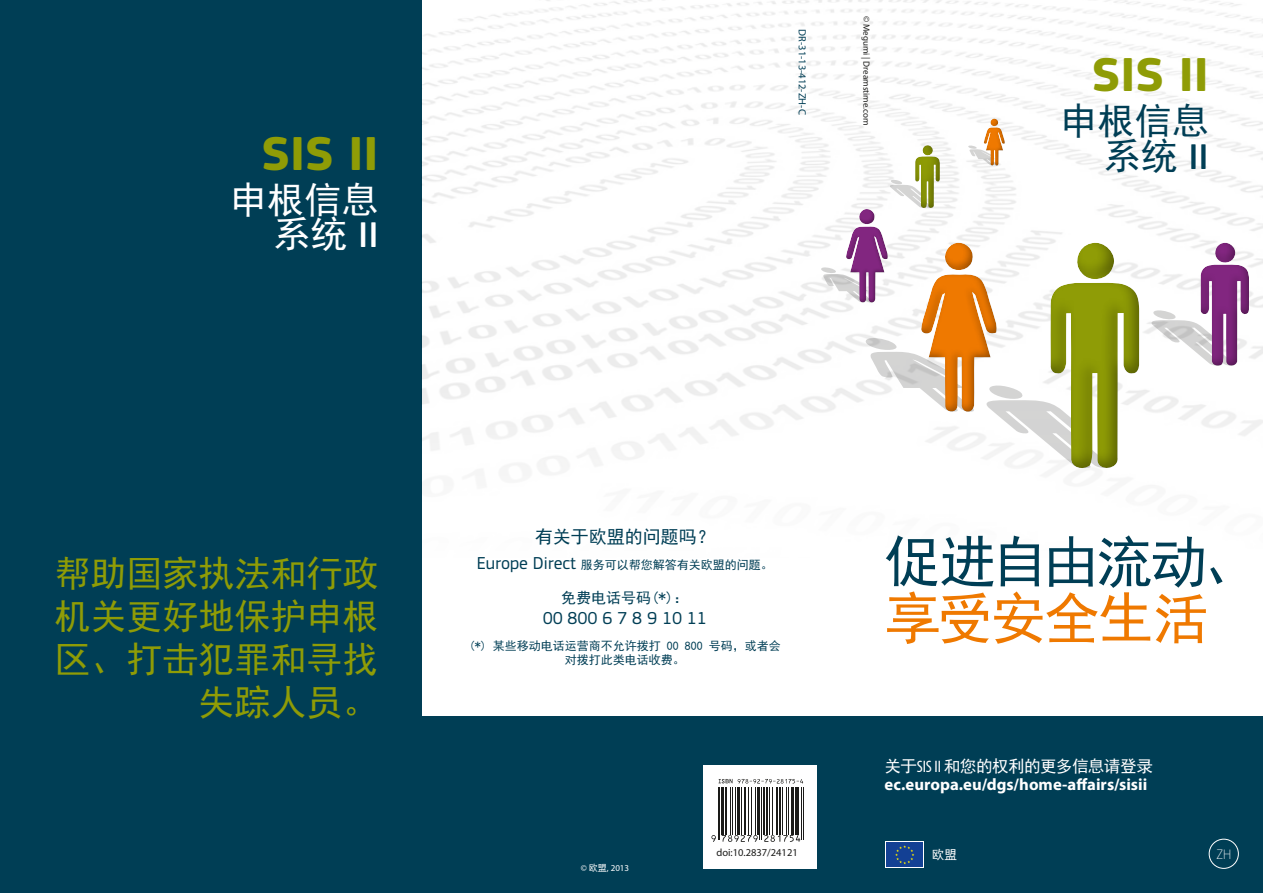
<style>
.page{position:relative;width:1263px;height:893px;background:#fff}
.page>*{position:absolute;margin:0;border:0;box-sizing:border-box;transform-origin:0 0}
.t1{font:56.55px "Sim Hei";letter-spacing:-.06em;color:#003e55}
.t2{font:56.55px "Sim Hei";letter-spacing:-.05em;color:#ef7900}
.t3{font:700 49.5px "PF Square Sans Pro";color:#8f9c06}
.t4{font:37.2px "Sim Hei";color:#003e55}
.t5{font:37.2px/34.7px "Sim Hei";color:#fff;text-align:right}
.t6{font:36px/43.2px "Sim Hei";color:#8f9c06;text-align:right}
.t7{font:18px "PF Square Sans Pro";color:#003e55}
.t8{font:18px "Sim Hei";color:#003e55}
.t9{font:700 16.65px "Myriad Pro";color:#fff}
.t10{font:16.65px "Sim Hei";letter-spacing:-.035em;color:#fff}
.t11{font:15px "Sim Hei";color:#003e55}
.t12{font:100 14.25px "PF Square Sans Pro";color:#fff}
.t13{font:12.45px "Sim Hei";color:#fff}
.t14{font:12px/13.5px "Sim Hei";color:#003e55;text-align:center}
.t15{font:10.5px "Myriad Pro";color:#003e55}
.t16{font:10.5px "Myriad Pro";color:#1a1a18}
.t17{font:9px "Myriad Pro";color:#1a1a18}
.t18{font:9px "Myriad Pro";color:#fff}
.s1{font-family:"PF Square Sans Pro";font-weight:500}
.s2{font-family:"PF Square Sans Pro";font-size:18px}
.s3{font-family:"Myriad Pro";font-stretch:condensed}
.s4{font-family:"Sim Hei"}
</style>
<div class="page">
<div style="left:418px;top:716px;width:845px;height:177px;background:#003e55"></div>
<div style="left:0;top:0;width:421px;height:893px;background:#003e55"></div>
<div style="left:885px;top:841px;width:39px;height:27px;background:#fff"></div>
<div style="left:886px;top:842px;width:37px;height:25px;background:#134094"></div>
<svg style="left:895px;top:845px;width:19px;height:19px"></svg>
<div style="left:703px;top:765px;width:114px;height:104px;background:#fff"></div>
<img style="left:421px;top:0;width:842px;height:716px">
<div style="left:982px;top:117px;width:24px;height:51px;background:#fbfbfb"></div>
<svg style="left:814px;top:118px;width:325px;height:351px"></svg>
<div style="left:913px;top:144px;width:27px;height:64px;background:#1a1a18;opacity:.4"></div>
<svg style="left:1146px;top:241px;width:103px;height:126px"></svg>
<div style="left:1198px;top:240px;width:51px;height:126px;background:#1a1a18;opacity:.4"></div>
<hr style="left:718px;top:789px;width:1px;height:51px;background:#1a1a18">
<hr style="left:720px;top:789px;width:1px;height:51px;background:#1a1a18">
<hr style="left:721px;top:789px;width:3px;height:45px;background:#1a1a18">
<hr style="left:725px;top:789px;width:2px;height:45px;background:#1a1a18">
<hr style="left:730px;top:789px;width:1px;height:45px;background:#1a1a18">
<hr style="left:732px;top:789px;width:1px;height:45px;background:#1a1a18">
<hr style="left:735px;top:789px;width:1px;height:45px;background:#1a1a18">
<hr style="left:737px;top:789px;width:2px;height:45px;background:#1a1a18">
<hr style="left:741px;top:789px;width:1px;height:45px;background:#1a1a18">
<hr style="left:744px;top:789px;width:2px;height:45px;background:#1a1a18">
<hr style="left:748px;top:789px;width:1px;height:45px;background:#1a1a18">
<hr style="left:751px;top:789px;width:1px;height:45px;background:#1a1a18">
<hr style="left:755px;top:789px;width:1px;height:45px;background:#1a1a18">
<hr style="left:757px;top:789px;width:1px;height:45px;background:#1a1a18">
<hr style="left:759px;top:789px;width:1px;height:51px;background:#1a1a18">
<hr style="left:761px;top:789px;width:1px;height:51px;background:#1a1a18">
<hr style="left:763px;top:789px;width:2px;height:45px;background:#1a1a18">
<hr style="left:766px;top:789px;width:1px;height:45px;background:#1a1a18">
<hr style="left:769px;top:789px;width:1px;height:45px;background:#1a1a18">
<hr style="left:772px;top:789px;width:1px;height:45px;background:#1a1a18">
<hr style="left:776px;top:789px;width:1px;height:45px;background:#1a1a18">
<hr style="left:779px;top:789px;width:2px;height:45px;background:#1a1a18">
<hr style="left:782px;top:789px;width:1px;height:45px;background:#1a1a18">
<hr style="left:786px;top:789px;width:1px;height:45px;background:#1a1a18">
<hr style="left:788px;top:789px;width:1px;height:45px;background:#1a1a18">
<hr style="left:791px;top:789px;width:3px;height:45px;background:#1a1a18">
<hr style="left:795px;top:789px;width:1px;height:45px;background:#1a1a18">
<hr style="left:796px;top:789px;width:3px;height:45px;background:#1a1a18">
<hr style="left:801px;top:789px;width:1px;height:51px;background:#1a1a18">
<hr style="left:803px;top:789px;width:1px;height:51px;background:#1a1a18">
<svg style="left:711px;top:835px;width:5px;height:7px"></svg>
<svg style="left:722px;top:835px;width:36px;height:7px"></svg>
<svg style="left:764px;top:835px;width:36px;height:7px"></svg>
<svg style="left:718px;top:779px;width:86px;height:11px"></svg>
<div style="left:1209px;top:839px;width:29px;height:29px;border:1px solid #fff;border-radius:50%"></div>
<p class="t17" style="left:872px;top:16px;width:111px;rotate:90deg">© Megumi | Dreamstime.com</p>
<p class="t15" style="left:809px;top:29px;width:87px;rotate:90deg">DR-31-13-412-ZH-C</p>
<h2 class="t3" style="left:1092px;top:45px;width:119px">SIS II</h2>
<h3 class="t4" style="left:1060px;top:102px;width:150px">申根信息</h3>
<h2 class="t3" style="left:261px;top:124px;width:119px">SIS II</h2>
<h3 class="t4" style="left:1103px;top:137px;width:107px">系统 <span class="s1">II</span></h3>
<h3 class="t5" style="left:230px;top:182px;width:150px">申根信息系统 <span class="s1">II</span></h3>
<h3 class="t6" style="left:55px;top:551px;width:325px">帮助国家执法和行政机关更好地保护申根区、打击犯罪和寻找失踪人员。</h3>
<h3 class="t8" style="left:535px;top:527px;width:181px">有关于欧盟的问题吗？</h3>
<p class="t14" style="left:477px;top:558px;width:298px"><span class="s2">Europe Direct</span> 服务可以帮您解答有关欧盟的问题。</p>
<p class="t11" style="left:561px;top:590px;width:129px">免费电话号码(*)：</p>
<h3 class="t7" style="left:543px;top:607px;width:166px">00 800 6 7 8 9 10 11</h3>
<p class="t14" style="left:469px;top:639px;width:313px">(*) 某些移动电话运营商不允许拨打 00 800 号码，或者会对拨打此类电话收费。</p>
<h1 class="t1" style="left:884px;top:533px;width:376px">促进自由流动、</h1>
<h1 class="t2" style="left:884px;top:590px;width:326px">享受安全生活</h1>
<h3 class="t10" style="left:884px;top:757px;width:270px">关于<span class="s3">SIS II</span> 和您的权利的更多信息请登录</h3>
<h3 class="t9" style="left:884px;top:774px;width:264px">ec.europa.eu/dgs/home-affairs/sisii</h3>
<p class="t18" style="left:581px;top:862px;width:50px">© <span class="s4">欧盟</span>, 2013</p>
<p class="t16" style="left:716px;top:846px;width:83px">doi:10.2837/24121</p>
<p class="t13" style="left:932px;top:848px;width:26px">欧盟</p>
<p class="t12" style="left:1216px;top:846px;width:16px">ZH</p>
</div>
